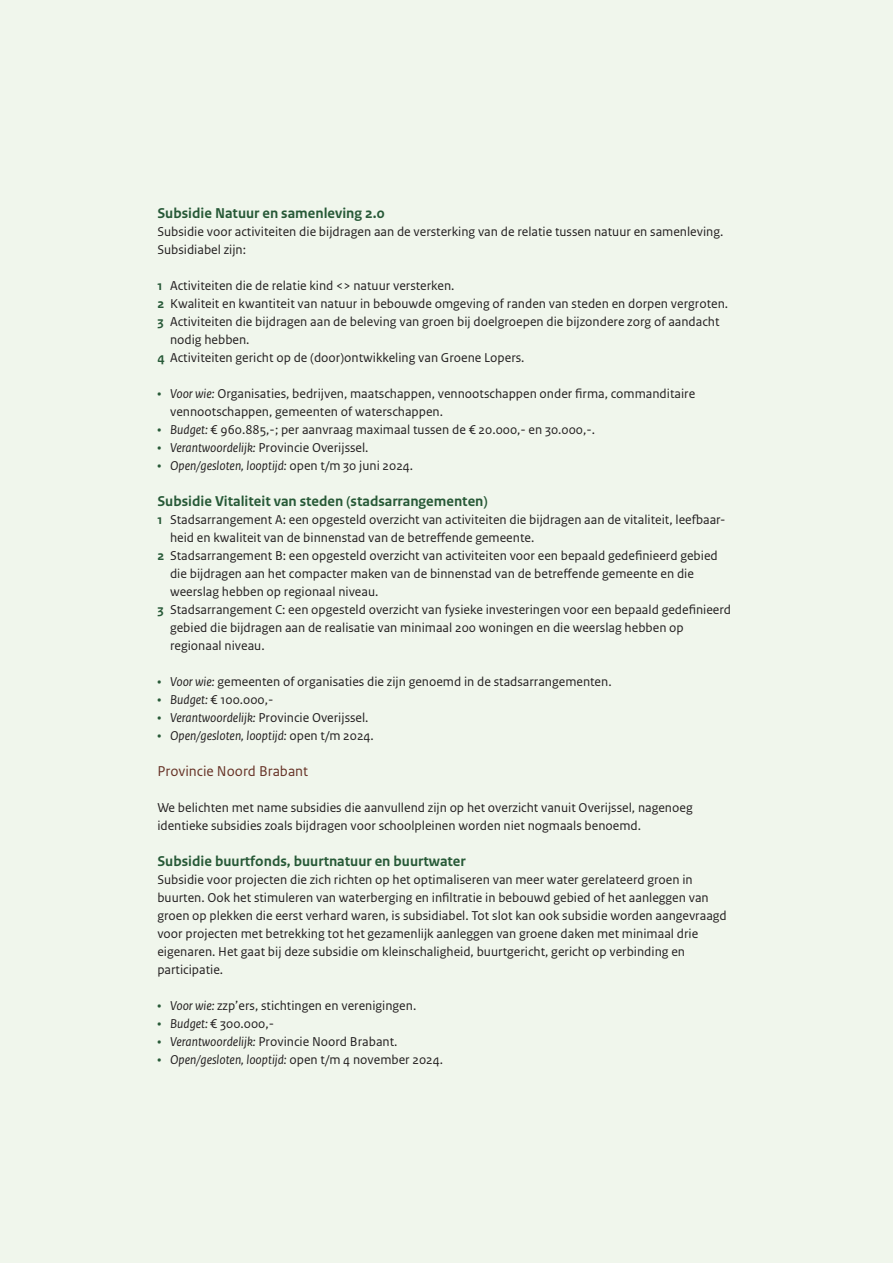
<style>
.page{position:relative;width:893px;height:1263px;background:#f0f6ec}
.page>*{position:absolute;margin:0;border:0;box-sizing:border-box;transform-origin:0 0}
.H4_05_RO_Alineakop_Sans{font:700 15px "Rijksoverheid Sans Text";color:#275937}
.Tussenkop{font:15px "Rijksoverheid Sans Text";color:#673327}
.P_10_RO_Broodtekst_Sans{font:13.5px/18px "Rijksoverheid Sans Text";color:#231f20}
.t1{font:italic 13.5px "Rijksoverheid Sans Text";color:#231f20}
.s1{font-weight:700;color:#275937}
.s2{font-style:italic}
.s3{font-weight:700;font-style:normal;color:#275937}
.s4{font-style:normal}
</style>
<div class="page">
<h4 class="H4_05_RO_Alineakop_Sans" style="left:157px;top:204px;width:229px">Subsidie Natuur en samenleving 2.0</h4>
<p class="P_10_RO_Broodtekst_Sans" style="left:157px;top:223px;width:568px">Subsidie voor activiteiten die bijdragen aan de versterking van de relatie tussen natuur en samenleving.<br>Subsidiabel zijn:</p>
<p class="P_10_RO_Broodtekst_Sans" style="left:157px;top:277px;width:299px"><span class="s1">1</span> Activiteiten die de relatie kind &lt;&gt; natuur versterken.</p>
<p class="P_10_RO_Broodtekst_Sans" style="left:157px;top:295px;width:572px"><span class="s1">2</span> Kwaliteit en kwantiteit van natuur in bebouwde omgeving of randen van steden en dorpen vergroten.</p>
<p class="P_10_RO_Broodtekst_Sans" style="left:170px;top:313px;width:551px;text-indent:-13px"><span class="s1">3</span> Activiteiten die bijdragen aan de beleving van groen bij doelgroepen die bijzondere zorg of aandacht nodig hebben.</p>
<p class="P_10_RO_Broodtekst_Sans" style="left:157px;top:349px;width:369px"><span class="s1">4</span> Activiteiten gericht op de (door)ontwikkeling van Groene Lopers.</p>
<p class="P_10_RO_Broodtekst_Sans" style="left:170px;top:385px;width:527px;text-indent:-13px"><span class="s1">•</span> <span class="s2">Voor wie:</span> Organisaties, bedrijven, maatschappen, vennootschappen onder firma, commanditaire vennootschappen, gemeenten of waterschappen.</p>
<p class="P_10_RO_Broodtekst_Sans" style="left:157px;top:421px;width:439px"><span class="s1">•</span> <span class="s2">Budget:</span> € 960.885,-; per aanvraag maximaal tussen de € 20.000,- en 30.000,-.</p>
<p class="P_10_RO_Broodtekst_Sans" style="left:157px;top:439px;width:213px"><span class="s1">•</span> <span class="s2">Verantwoordelijk:</span> Provincie Overijssel.</p>
<p class="t1" style="left:157px;top:458px;width:257px"><span class="s3">•</span> Open/gesloten, looptijd: <span class="s4">open t/m 30 juni 2024.</span></p>
<h4 class="H4_05_RO_Alineakop_Sans" style="left:157px;top:492px;width:332px">Subsidie Vitaliteit van steden (stadsarrangementen)</h4>
<p class="P_10_RO_Broodtekst_Sans" style="left:170px;top:511px;width:557px;text-indent:-13px"><span class="s1">1</span> Stadsarrangement A: een opgesteld overzicht van activiteiten die bijdragen aan de vitaliteit, leefbaar&shy;heid en kwaliteit van de binnenstad van de betreffende gemeente.</p>
<p class="P_10_RO_Broodtekst_Sans" style="left:170px;top:547px;width:549px;text-indent:-13px"><span class="s1">2</span> Stadsarrangement B: een opgesteld overzicht van activiteiten voor een bepaald gedefinieerd gebied die bijdragen aan het compacter maken van de binnenstad van de betreffende gemeente en die weerslag hebben op regionaal niveau.</p>
<p class="P_10_RO_Broodtekst_Sans" style="left:170px;top:601px;width:563px;text-indent:-13px"><span class="s1">3</span> Stadsarrangement C: een opgesteld overzicht van fysieke investeringen voor een bepaald gedefinieerd gebied die bijdragen aan de realisatie van minimaal 200 woningen en die weerslag hebben op regionaal niveau.</p>
<p class="P_10_RO_Broodtekst_Sans" style="left:157px;top:673px;width:456px"><span class="s1">•</span> <span class="s2">Voor wie:</span> gemeenten of organisaties die zijn genoemd in de stadsarrangementen.</p>
<p class="P_10_RO_Broodtekst_Sans" style="left:157px;top:691px;width:118px"><span class="s1">•</span> <span class="s2">Budget:</span> € 100.000,-</p>
<p class="P_10_RO_Broodtekst_Sans" style="left:157px;top:709px;width:213px"><span class="s1">•</span> <span class="s2">Verantwoordelijk:</span> Provincie Overijssel.</p>
<p class="t1" style="left:157px;top:728px;width:218px"><span class="s3">•</span> Open/gesloten, looptijd: <span class="s4">open t/m 2024.</span></p>
<p class="Tussenkop" style="left:157px;top:762px;width:152px">Provincie Noord Brabant</p>
<p class="P_10_RO_Broodtekst_Sans" style="left:157px;top:799px;width:537px">We belichten met name subsidies die aanvullend zijn op het overzicht vanuit Overijssel, nagenoeg identieke subsidies zoals bijdragen voor schoolpleinen worden niet nogmaals benoemd.</p>
<h4 class="H4_05_RO_Alineakop_Sans" style="left:157px;top:852px;width:310px">Subsidie buurtfonds, buurtnatuur en buurtwater</h4>
<p class="P_10_RO_Broodtekst_Sans" style="left:157px;top:871px;width:571px">Subsidie voor projecten die zich richten op het optimaliseren van meer water gerelateerd groen in buurten. Ook het stimuleren van waterberging en infiltratie in bebouwd gebied of het aanleggen van groen op plekken die eerst verhard waren, is subsidiabel. Tot slot kan ook subsidie worden aangevraagd voor projecten met betrekking tot het gezamenlijk aanleggen van groene daken met minimaal drie eigenaren. Het gaat bij deze subsidie om kleinschaligheid, buurtgericht, gericht op verbinding en participatie.</p>
<p class="P_10_RO_Broodtekst_Sans" style="left:157px;top:997px;width:260px"><span class="s1">•</span> <span class="s2">Voor wie:</span> zzp’ers, stichtingen en verenigingen.</p>
<p class="P_10_RO_Broodtekst_Sans" style="left:157px;top:1015px;width:118px"><span class="s1">•</span> <span class="s2">Budget:</span> € 300.000,-</p>
<p class="P_10_RO_Broodtekst_Sans" style="left:157px;top:1033px;width:242px"><span class="s1">•</span> <span class="s2">Verantwoordelijk:</span> Provincie Noord Brabant.</p>
<p class="t1" style="left:157px;top:1052px;width:287px"><span class="s3">•</span> Open/gesloten, looptijd: <span class="s4">open t/m 4 november 2024.</span></p>
</div>
